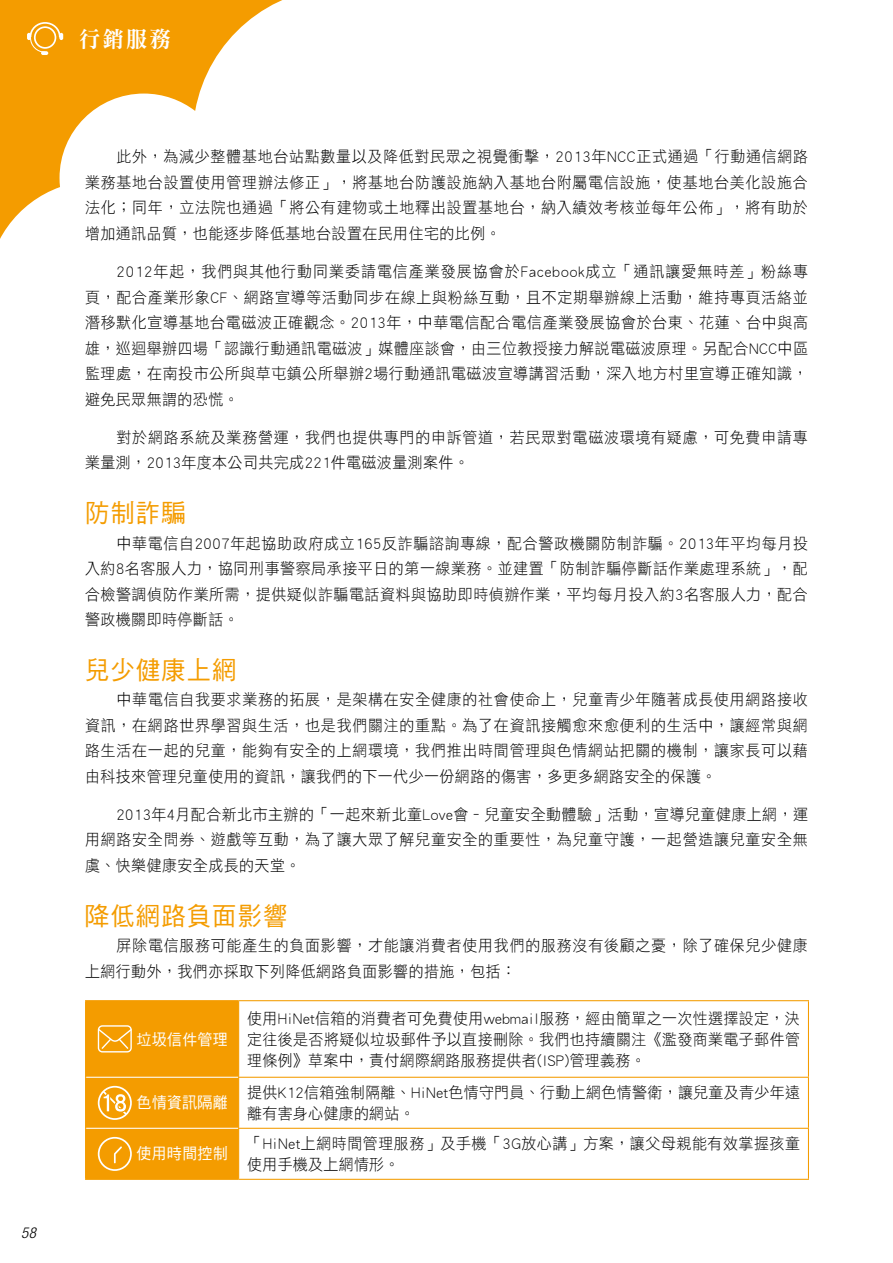
<style>
.page{position:relative;width:893px;height:1263px;background:#fff}
.page>*{position:absolute;margin:0;border:0;box-sizing:border-box;transform-origin:0 0}
.t1{font:25.5px "DF Hei Std W5";letter-spacing:.05em;color:#f49c00;scale:.95 1}
.t2{font:22.5px "DF Ming Std W9";color:#fff;scale:.95 1}
.t3{font:15.75px/25.5px "DF Hei Std W3";letter-spacing:.035em;color:#000;text-align:justify;scale:.95 1}
.t4{font:15.75px "DF Hei Std W5";letter-spacing:.02em;color:#fff;scale:.95 1}
.t5{font:italic 300 condensed 15px "Helvetica Neue";color:#000}
</style>
<div class="page">
<svg style="left:0;top:0;width:283px;height:239px"></svg>
<svg style="left:27px;top:21px;width:36px;height:34px"></svg>
<div style="left:34px;top:26px;width:22px;height:23px;border:2px solid #fff;border-radius:50%"></div>
<hr style="left:85px;top:1000px;width:154px;height:1px;background:#f49c00">
<hr style="left:85px;top:1001px;width:1px;height:76px;background:#f49c00">
<hr style="left:85px;top:1077px;width:1px;height:51px;background:#f49c00">
<hr style="left:85px;top:1128px;width:1px;height:51px;background:#f49c00">
<hr style="left:85px;top:1179px;width:154px;height:1px;background:#f49c00">
<hr style="left:239px;top:1000px;width:570px;height:1px;background:#f49c00">
<hr style="left:808px;top:1001px;width:1px;height:76px;background:#f49c00">
<hr style="left:238px;top:1077px;width:571px;height:1px;background:#f49c00">
<hr style="left:808px;top:1078px;width:1px;height:50px;background:#f49c00">
<hr style="left:238px;top:1128px;width:571px;height:1px;background:#f49c00">
<hr style="left:808px;top:1129px;width:1px;height:50px;background:#f49c00">
<hr style="left:239px;top:1179px;width:570px;height:1px;background:#f49c00">
<div style="left:86px;top:1001px;width:153px;height:178px;background:#f49c00"></div>
<p class="t5" style="left:21px;top:1224px;width:16px">58</p>
<h2 class="t2" style="left:79px;top:27px;width:98px">行銷服務</h2>
<p class="t3" style="left:85px;top:144px;width:763px;text-indent:31px">此外，為減少整體基地台站點數量以及降低對民眾之視覺衝擊，2013年NCC正式通過「行動通信網路業務基地台設置使用管理辦法修正」，將基地台防護設施納入基地台附屬電信設施，使基地台美化設施合法化；同年，立法院也通過「將公有建物或土地釋出設置基地台，納入績效考核並每年公佈」，將有助於增加通訊品質，也能逐步降低基地台設置在民用住宅的比例。</p>
<p class="t3" style="left:85px;top:258px;width:763px;text-indent:31px">2012年起，我們與其他行動同業委請電信產業發展協會於Facebook成立「通訊讓愛無時差」粉絲專頁，配合產業形象CF、網路宣導等活動同步在線上與粉絲互動，且不定期舉辦線上活動，維持專頁活絡並潛移默化宣導基地台電磁波正確觀念。2013年，中華電信配合電信產業發展協會於台東、花蓮、台中與高雄，巡迴舉辦四場「認識行動通訊電磁波」媒體座談會，由三位教授接力解說電磁波原理。另配合NCC中區監理處，在南投市公所與草屯鎮公所舉辦2場行動通訊電磁波宣導講習活動，深入地方村里宣導正確知識，避免民眾無謂的恐慌。</p>
<p class="t3" style="left:85px;top:424px;width:762px;text-indent:31px">對於網路系統及業務營運，我們也提供專門的申訴管道，若民眾對電磁波環境有疑慮，可免費申請專業量測，2013年度本公司共完成221件電磁波量測案件。</p>
<h1 class="t1" style="left:85px;top:499px;width:107px">防制詐騙</h1>
<p class="t3" style="left:85px;top:530px;width:762px;text-indent:31px">中華電信自2007年起協助政府成立165反詐騙諮詢專線，配合警政機關防制詐騙。2013年平均每月投入約8名客服人力，協同刑事警察局承接平日的第一線業務。並建置「防制詐騙停斷話作業處理系統」，配合檢警調偵防作業所需，提供疑似詐騙電話資料與協助即時偵辦作業，平均每月投入約3名客服人力，配合警政機關即時停斷話。</p>
<h1 class="t1" style="left:85px;top:656px;width:161px">兒少健康上網</h1>
<p class="t3" style="left:85px;top:686px;width:762px;text-indent:31px">中華電信自我要求業務的拓展，是架構在安全健康的社會使命上，兒童青少年隨著成長使用網路接收資訊，在網路世界學習與生活，也是我們關注的重點。為了在資訊接觸愈來愈便利的生活中，讓經常與網路生活在一起的兒童，能夠有安全的上網環境，我們推出時間管理與色情網站把關的機制，讓家長可以藉由科技來管理兒童使用的資訊，讓我們的下一代少一份網路的傷害，多更多網路安全的保護。</p>
<p class="t3" style="left:85px;top:801px;width:763px;text-indent:31px">2013年4月配合新北市主辦的「一起來新北童Love會–兒童安全動體驗」活動，宣導兒童健康上網，運用網路安全問券、遊戲等互動，為了讓大眾了解兒童安全的重要性，為兒童守護，一起營造讓兒童安全無虞、快樂健康安全成長的天堂。</p>
<h1 class="t1" style="left:85px;top:902px;width:214px">降低網路負面影響</h1>
<p class="t3" style="left:85px;top:932px;width:762px;text-indent:31px">屏除電信服務可能產生的負面影響，才能讓消費者使用我們的服務沒有後顧之憂，除了確保兒少健康上網行動外，我們亦採取下列降低網路負面影響的措施，包括：</p>
<p class="t4" style="left:137px;top:1030px;width:98px">垃圾信件管理</p>
<p class="t3" style="left:247px;top:1007px;width:583px;line-height:21px">使用HiNet信箱的消費者可免費使用webmail服務，經由簡單之一次性選擇設定，決定往後是否將疑似垃圾郵件予以直接刪除。我們也持續關注《濫發商業電子郵件管理條例》草案中，責付網際網路服務提供者(ISP)管理義務。</p>
<p class="t4" style="left:137px;top:1094px;width:98px">色情資訊隔離</p>
<p class="t3" style="left:247px;top:1081px;width:584px;line-height:21px">提供K12信箱強制隔離、HiNet色情守門員、行動上網色情警衛，讓兒童及青少年遠離有害身心健康的網站。</p>
<p class="t4" style="left:137px;top:1145px;width:98px">使用時間控制</p>
<p class="t3" style="left:247px;top:1132px;width:584px;line-height:21px">「HiNet上網時間管理服務」及手機「3G放心講」方案，讓父母親能有效掌握孩童使用手機及上網情形。</p>
</div>
